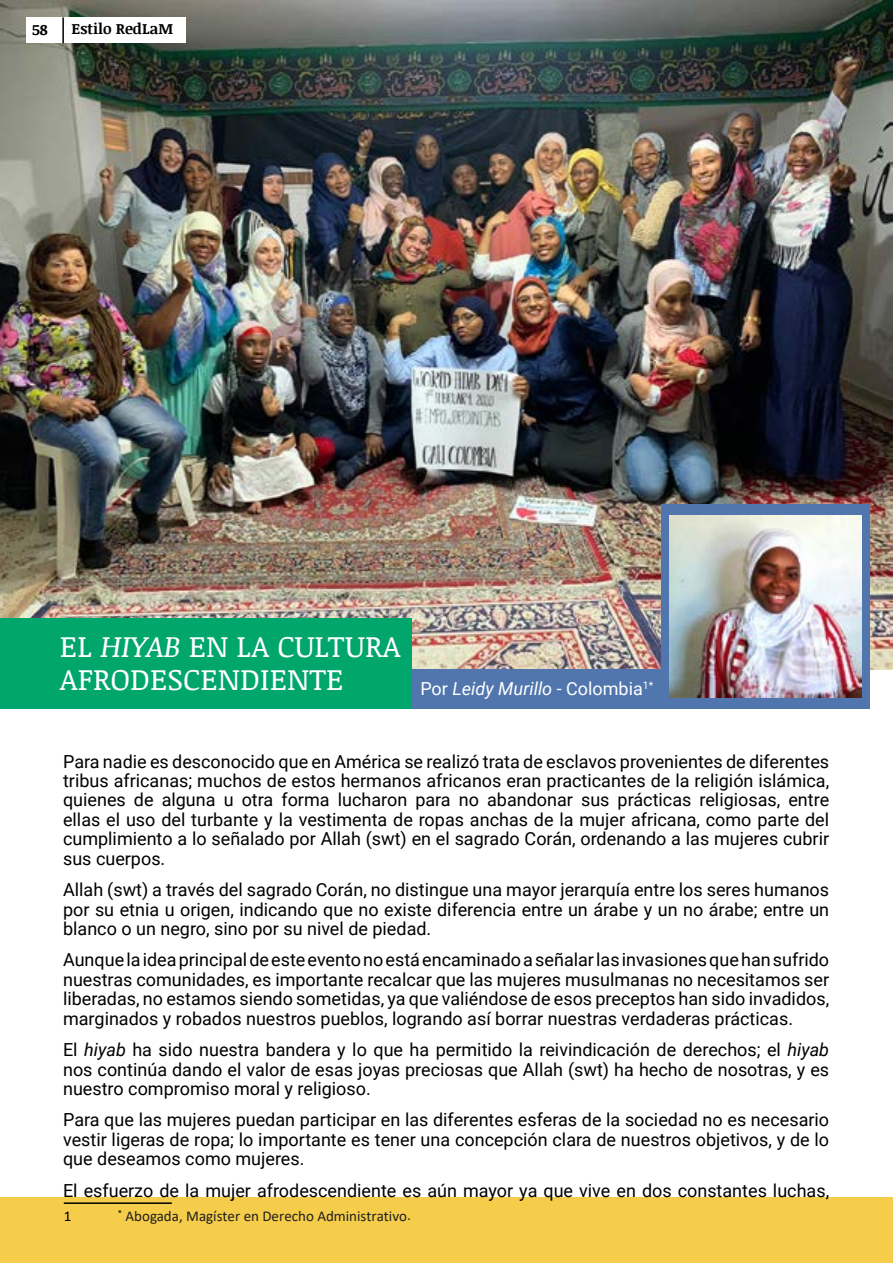
<style>
.page{position:relative;width:893px;height:1263px;background:#fff}
.page>*{position:absolute;margin:0;border:0;box-sizing:border-box;transform-origin:0 0}
.t1{font:30px/32.4px "Noticia Text";color:#fff}
.t2{font:18px/19.4px "Roboto";color:#000;text-align:justify}
.t3{font:18px "Roboto";color:#fff}
.t4{font:15px "Calibri";color:#201f1e}
.t5{font:700 15px "Noticia Text";color:#000}
.t6{font:15px "Calibri";color:#000}
.s1{font-style:italic}
</style>
<div class="page">
<div style="left:0;top:1197px;width:893px;height:66px;background:#f5cd4a"></div>
<img style="left:0;top:0;width:893px;height:670px">
<div style="left:661px;top:505px;width:209px;height:204px;background:#5076ad"></div>
<img style="left:670px;top:516px;width:191px;height:182px">
<div style="left:411px;top:670px;width:251px;height:39px;background:#5076ad"></div>
<hr style="left:64px;top:1202px;width:108px;height:2px;background:#000">
<div style="left:0;top:619px;width:411px;height:90px;background:#00a66c"></div>
<div style="left:27px;top:17px;width:159px;height:26px;background:#fff"></div>
<hr style="left:62px;top:17px;width:2px;height:26px;background:#000">
<p class="t5" style="left:32px;top:18px;width:17px">58</p>
<p class="t5" style="left:72px;top:17px;width:103px">Estilo RedLaM</p>
<h1 class="t1" style="left:60px;top:630px;width:342px">EL <span class="s1">HIYAB</span> EN LA CULTURA<br>AFRODESCENDIENTE</h1>
<p class="t3" style="left:420px;top:676px;width:234px">Por <span class="s1">Leidy Murillo</span> - Colombia<sup>1*</sup></p>
<p class="t2" style="left:63px;top:751px;width:768px">Para nadie es desconocido que en América se realizó trata de esclavos provenientes de diferentes tribus africanas; muchos de estos hermanos africanos eran practicantes de la religión islámica, quienes de alguna u otra forma lucharon para no abandonar sus prácticas religiosas, entre ellas el uso del turbante y la vestimenta de ropas anchas de la mujer africana, como parte del cumplimiento a lo señalado por Allah (swt) en el sagrado Corán, ordenando a las mujeres cubrir sus cuerpos.</p>
<p class="t2" style="left:63px;top:879px;width:768px">Allah (swt) a través del sagrado Corán, no distingue una mayor jerarquía entre los seres humanos por su etnia u origen, indicando que no existe diferencia entre un árabe y un no árabe; entre un blanco o un negro, sino por su nivel de piedad.</p>
<p class="t2" style="left:63px;top:950px;width:768px">Aunque la idea principal de este evento no está encaminado a señalar las invasiones que han sufrido nuestras comunidades, es importante recalcar que las mujeres musulmanas no necesitamos ser liberadas, no estamos siendo sometidas, ya que valiéndose de esos preceptos han sido invadidos, marginados y robados nuestros pueblos, logrando así borrar nuestras verdaderas prácticas.</p>
<p class="t2" style="left:63px;top:1039px;width:768px">El <span class="s1">hiyab</span> ha sido nuestra bandera y lo que ha permitido la reivindicación de derechos; el <span class="s1">hiyab </span>nos continúa dando el valor de esas joyas preciosas que Allah (swt) ha hecho de nosotras, y es nuestro compromiso moral y religioso.</p>
<p class="t2" style="left:63px;top:1110px;width:768px">Para que las mujeres puedan participar en las diferentes esferas de la sociedad no es necesario vestir ligeras de ropa; lo importante es tener una concepción clara de nuestros objetivos, y de lo que deseamos como mujeres.</p>
<p class="t2" style="left:63px;top:1180px;width:768px">El esfuerzo de la mujer afrodescendiente es aún mayor ya que vive en dos constantes luchas,</p>
<p class="t6" style="left:64px;top:1206px;width:9px">1</p>
<p class="t4" style="left:118px;top:1206px;width:295px"><sup>*</sup> Abogada, Magíster en Derecho Administrativo.</p>
</div>
